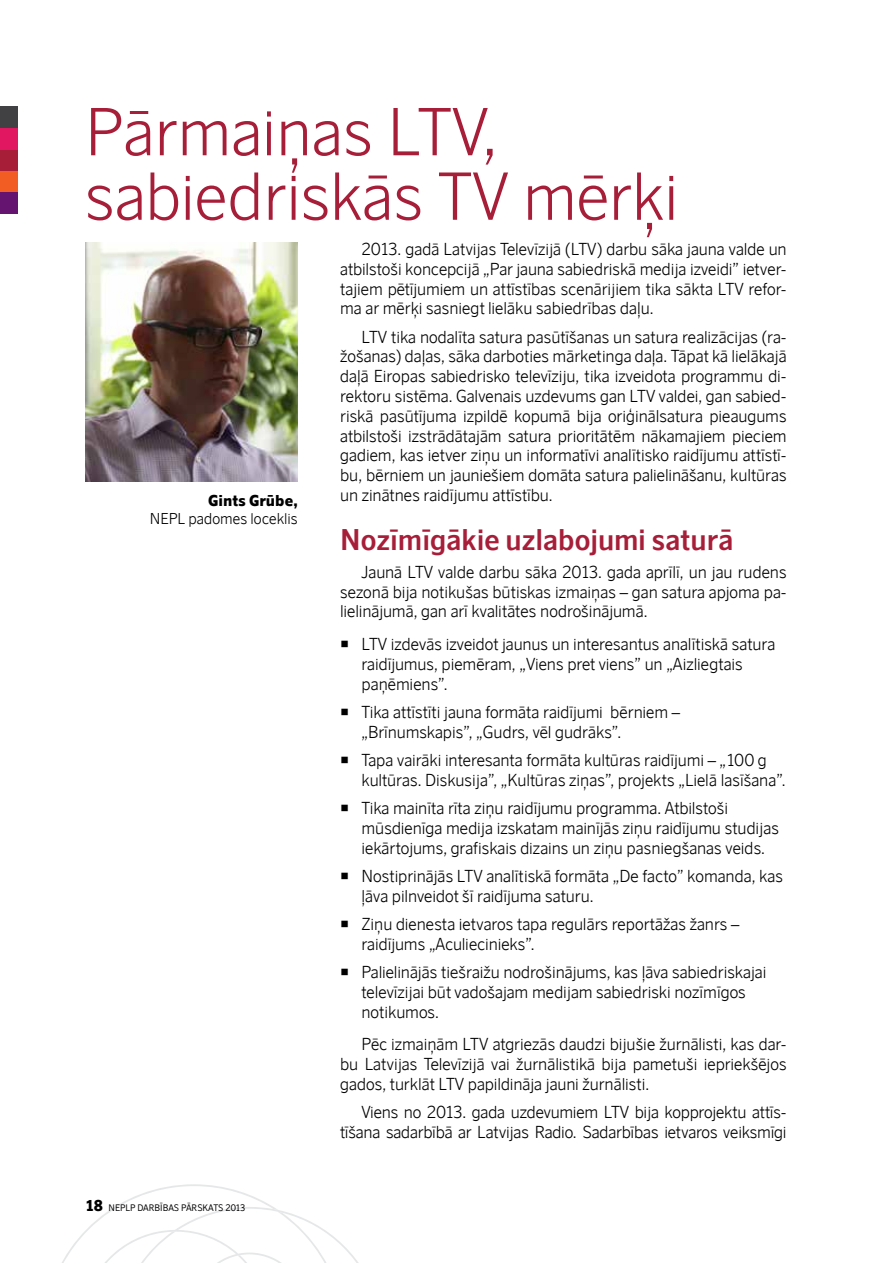
<style>
.page{position:relative;width:893px;height:1263px;background:#fff}
.page>*{position:absolute;margin:0;border:0;box-sizing:border-box;transform-origin:0 0}
.t1{font:300 64.5px/64.5px "Scandinavian Balt";color:#a71e39}
.t2{font:700 28.5px "Scandinavian Balt";color:#a71e39}
.t3{font:300 16.5px/19.8px "Scandinavian Balt";color:#000}
.t4{font:300 15px "Scandinavian Balt";color:#000}
.t5{font:900 15px "Scandinavian Balt";color:#000}
.t6{font:9px "Scandinavian Balt";color:#000}
.s1{font-weight:900;font-size:15px}
</style>
<div class="page">
<div style="left:0;top:192px;width:17px;height:22px;background:#65146f"></div>
<div style="left:0;top:171px;width:17px;height:21px;background:#f15d22"></div>
<div style="left:0;top:149px;width:17px;height:22px;background:#a71e39"></div>
<div style="left:0;top:128px;width:17px;height:21px;background:#e21762"></div>
<div style="left:0;top:106px;width:17px;height:22px;background:#414042"></div>
<svg style="left:62px;top:1184px;width:297px;height:79px"></svg>
<img style="left:85px;top:242px;width:213px;height:240px">
<h1 class="t1" style="left:85px;top:101px;width:595px">Pārmaiņas LTV, sabiedriskās TV mērķi</h1>
<p class="t5" style="left:208px;top:491px;width:91px">Gints Grūbe,</p>
<p class="t4" style="left:150px;top:509px;width:20px">NEPL</p>
<p class="t4" style="left:188px;top:509px;width:111px">padomes loceklis</p>
<p class="t6" style="left:85px;top:1202px;width:162px"><span class="s1">18</span> NEPLP DARBĪBAS PĀRSKATS 2013</p>
<p class="t3" style="left:340px;top:239px;width:448px;text-align:justify;text-indent:21px">2013. gadā Latvijas Televīzijā (LTV) darbu sāka jauna valde un atbilstoši koncepcijā „Par jauna sabiedriskā medija izveidi” ietver&shy;tajiem pētījumiem un attīstības scenārijiem tika sākta LTV refor&shy;ma ar mērķi sasniegt lielāku sabiedrības daļu.</p>
<p class="t3" style="left:340px;top:327px;width:448px;text-align:justify;text-indent:21px">LTV tika nodalīta satura pasūtīšanas un satura realizācijas (ra&shy;žošanas) daļas, sāka darboties mārketinga daļa. Tāpat kā lielākajā daļā Eiropas sabiedrisko televīziju, tika izveidota programmu di&shy;rektoru sistēma. Galvenais uzdevums gan LTV valdei, gan sabied&shy;riskā pasūtījuma izpildē kopumā bija oriģinālsatura pieaugums atbilstoši izstrādātajām satura prioritātēm nākamajiem pieciem gadiem, kas ietver ziņu un informatīvi analītisko raidījumu attīstī&shy;bu, bērniem un jauniešiem domāta satura palielināšanu, kultūras un zinātnes raidījumu attīstību.</p>
<h2 class="t2" style="left:340px;top:522px;width:395px">Nozīmīgākie uzlabojumi saturā</h2>
<p class="t3" style="left:340px;top:562px;width:448px;text-align:justify;text-indent:21px">Jaunā LTV valde darbu sāka 2013. gada aprīlī, un jau rudens sezonā bija notikušas būtiskas izmaiņas – gan satura apjoma pa&shy;lielinājumā, gan arī kvalitātes nodrošinājumā.</p>
<p class="t3" style="left:361px;top:634px;width:415px">LTV izdevās izveidot jaunus un interesantus analītiskā satura raidījumus, piemēram, „Viens pret viens” un „Aizliegtais paņēmiens”.</p>
<p class="t3" style="left:361px;top:702px;width:320px">Tika attīstīti jauna formāta raidījumi bērniem – „Brīnumskapis”, „Gudrs, vēl gudrāks”.</p>
<p class="t3" style="left:361px;top:750px;width:426px">Tapa vairāki interesanta formāta kultūras raidījumi – „100 g kultūras. Diskusija”, „Kultūras ziņas”, projekts „Lielā lasīšana”.</p>
<p class="t3" style="left:361px;top:798px;width:419px">Tika mainīta rīta ziņu raidījumu programma. Atbilstoši mūsdienīga medija izskatam mainījās ziņu raidījumu studijas iekārtojums, grafiskais dizains un ziņu pasniegšanas veids.</p>
<p class="t3" style="left:361px;top:866px;width:423px">Nostiprinājās LTV analītiskā formāta „De facto” komanda, kas ļāva pilnveidot šī raidījuma saturu.</p>
<p class="t3" style="left:361px;top:914px;width:379px">Ziņu dienesta ietvaros tapa regulārs reportāžas žanrs – raidījums „Aculiecinieks”.</p>
<p class="t3" style="left:361px;top:963px;width:406px">Palielinājās tiešraižu nodrošinājums, kas ļāva sabiedriskajai televīzijai būt vadošajam medijam sabiedriski nozīmīgos notikumos.</p>
<p class="t3" style="left:340px;top:1035px;width:448px;text-align:justify;text-indent:21px">Pēc izmaiņām LTV atgriezās daudzi bijušie žurnālisti, kas dar&shy;bu Latvijas Televīzijā vai žurnālistikā bija pametuši iepriekšējos gados, turklāt LTV papildināja jauni žurnālisti.</p>
<p class="t3" style="left:340px;top:1103px;width:448px;text-align:right">Viens no 2013. gada uzdevumiem LTV bija kopprojektu attīs&shy;tīšana sadarbībā ar Latvijas Radio. Sadarbības ietvaros veiksmīgi</p>
</div>
